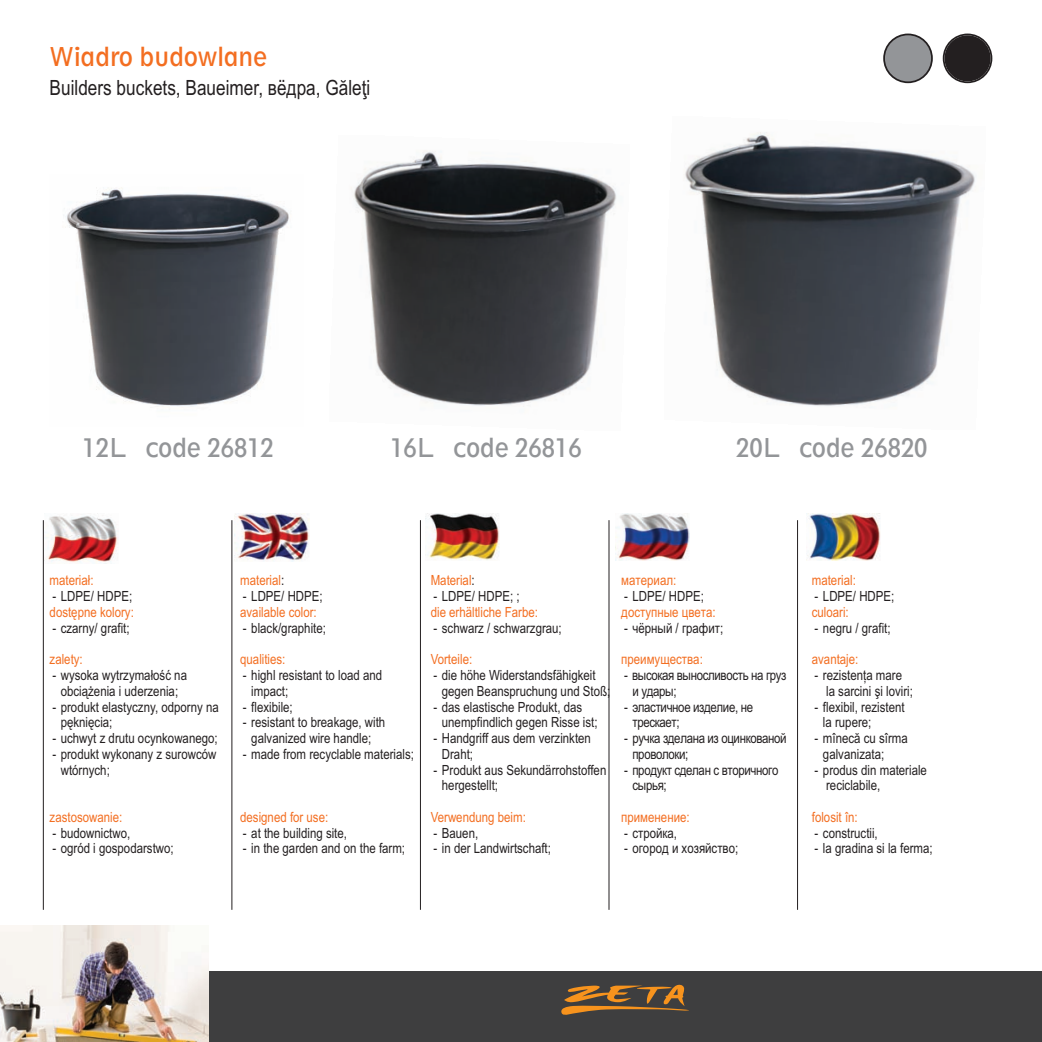
<style>
.page{position:relative;width:1042px;height:1042px;background:#fff}
.page>*{position:absolute;margin:0;border:0;box-sizing:border-box;transform-origin:0 0}
.t1{font:24.5px "Geometr 212 Cn EU";color:#939598}
.t2{font:24.5px "Geometr 212 Cn EU";color:#f36e21}
.t3{font:21px "Arial Narrow";color:#231f20}
.t4{font:14px/15.8px "Arial Narrow";color:#231f20}
.t5{font:14px "Arial Narrow";color:#f36e21}
.t6{font:14px/15.8px "Arial Narrow";letter-spacing:-.025em;color:#231f20}
.s1{color:#231f20}
</style>
<div class="page">
<img style="left:44px;top:516px;width:74px;height:47px">
<img style="left:235px;top:514px;width:74px;height:47px">
<img style="left:425px;top:514px;width:74px;height:46px">
<img style="left:615px;top:514px;width:75px;height:47px">
<img style="left:806px;top:514px;width:74px;height:47px">
<hr style="left:43px;top:520px;width:1px;height:390px;background:#231f20">
<hr style="left:232px;top:520px;width:1px;height:390px;background:#231f20">
<hr style="left:420px;top:520px;width:1px;height:390px;background:#231f20">
<hr style="left:609px;top:520px;width:1px;height:390px;background:#231f20">
<hr style="left:797px;top:520px;width:1px;height:390px;background:#231f20">
<div style="left:0;top:971px;width:1042px;height:71px;background:#3e3e3f"></div>
<img style="left:0;top:925px;width:208px;height:117px">
<img style="left:63px;top:187px;width:226px;height:220px">
<img style="left:351px;top:150px;width:266px;height:257px">
<img style="left:684px;top:132px;width:292px;height:274px">
<svg style="left:883px;top:34px;width:50px;height:49px"></svg>
<svg style="left:943px;top:34px;width:49px;height:49px"></svg>
<svg style="left:561px;top:985px;width:128px;height:30px"></svg>
<h1 class="t2" style="left:50px;top:41px;width:219px">Wiadro budowlane</h1>
<h2 class="t3" style="left:50px;top:75px;width:322px">Builders buckets, Baueimer, вёдрa, Găleţi</h2>
<h1 class="t1" style="left:83px;top:431px;width:193px">12L code 26812</h1>
<h1 class="t1" style="left:390px;top:431px;width:193px">16L code 26816</h1>
<h1 class="t1" style="left:736px;top:431px;width:193px">20L code 26820</h1>
<p class="t5" style="left:50px;top:572px;width:46px">materiał:</p>
<p class="t4" style="left:52px;top:588px;width:81px">- LDPE/ HDPE;</p>
<p class="t5" style="left:50px;top:604px;width:86px">dostępne kolory:</p>
<p class="t4" style="left:52px;top:620px;width:79px">- czarny/ grafit;</p>
<p class="t5" style="left:50px;top:651px;width:35px">zalety:</p>
<p class="t4" style="left:52px;top:667px;width:136px;text-align:center">- wysoka wytrzymałość na obciążenia i uderzenia;</p>
<p class="t4" style="left:61px;top:699px;width:160px;text-indent:-8px">- produkt elastyczny, odporny na pęknięcia;</p>
<p class="t4" style="left:52px;top:730px;width:167px">- uchwyt z drutu ocynkowanego;</p>
<p class="t4" style="left:61px;top:746px;width:157px;text-indent:-8px">- produkt wykonany z surowców wtórnych;</p>
<p class="t5" style="left:50px;top:809px;width:74px">zastosowanie:</p>
<p class="t4" style="left:52px;top:825px;width:79px">- budownictwo,</p>
<p class="t4" style="left:52px;top:840px;width:123px">- ogród i gospodarstwo;</p>
<p class="t5" style="left:240px;top:572px;width:46px">material<span class="s1">:</span></p>
<p class="t4" style="left:243px;top:588px;width:81px">- LDPE/ HDPE;</p>
<p class="t5" style="left:240px;top:604px;width:78px">available color:</p>
<p class="t4" style="left:243px;top:620px;width:84px">- black/graphite;</p>
<p class="t5" style="left:240px;top:651px;width:47px">qualities:</p>
<p class="t4" style="left:251px;top:667px;width:132px;text-indent:-8px">- highl resistant to load and impact;</p>
<p class="t4" style="left:243px;top:699px;width:51px">- flexibile;</p>
<p class="t4" style="left:243px;top:714px;width:144px;text-align:center">- resistant to breakage, with galvanized wire handle;</p>
<p class="t4" style="left:243px;top:746px;width:173px">- made from recyclable materials;</p>
<p class="t5" style="left:240px;top:809px;width:90px">designed for use:</p>
<p class="t4" style="left:243px;top:825px;width:106px">- at the building site,</p>
<p class="t4" style="left:243px;top:840px;width:164px">- in the garden and on the farm;</p>
<p class="t5" style="left:431px;top:572px;width:46px">Material<span class="s1">:</span></p>
<p class="t4" style="left:433px;top:588px;width:88px">- LDPE/ HDPE; ;</p>
<p class="t5" style="left:431px;top:604px;width:109px">die erhältliche Farbe:</p>
<p class="t4" style="left:433px;top:620px;width:130px">- schwarz / schwarzgrau;</p>
<p class="t5" style="left:431px;top:651px;width:43px">Vorteile:</p>
<p class="t4" style="left:442px;top:667px;width:170px;text-indent:-8px">- die höhe Widerstandsfähigkeit gegen Beanspruchung und Stoß;</p>
<p class="t4" style="left:442px;top:699px;width:157px;text-indent:-8px">- das elastische Produkt, das unempfindlich gegen Risse ist;</p>
<p class="t4" style="left:442px;top:730px;width:151px;text-indent:-8px">- Handgriff aus dem verzinkten<br>Draht;</p>
<p class="t4" style="left:442px;top:762px;width:166px;text-indent:-8px">- Produkt aus Sekundärrohstoffen hergestellt;</p>
<p class="t5" style="left:431px;top:809px;width:97px">Verwendung beim:</p>
<p class="t4" style="left:433px;top:825px;width:46px">- Bauen,</p>
<p class="t4" style="left:433px;top:840px;width:119px">- in der Landwirtschaft;</p>
<p class="t5" style="left:621px;top:572px;width:56px">материал:</p>
<p class="t4" style="left:624px;top:588px;width:81px">- LDPE/ HDPE;</p>
<p class="t5" style="left:621px;top:604px;width:96px">доступные цвета:</p>
<p class="t4" style="left:624px;top:620px;width:101px">- чёрный / графит;</p>
<p class="t5" style="left:621px;top:651px;width:83px">преимущества:</p>
<p class="t6" style="left:632px;top:667px;width:156px;text-indent:-8px">- высокая выносливость на груз и удары;</p>
<p class="t6" style="left:632px;top:699px;width:122px;text-indent:-8px">- эластичное изделие, не трескает;</p>
<p class="t6" style="left:632px;top:730px;width:156px;text-indent:-8px">- ручка зделана из оцинкованой проволоки;</p>
<p class="t6" style="left:632px;top:762px;width:147px;text-indent:-8px">- продукт сделан с вторичного сырья;</p>
<p class="t5" style="left:621px;top:809px;width:70px">применение:</p>
<p class="t4" style="left:624px;top:825px;width:55px">- стройка,</p>
<p class="t4" style="left:624px;top:840px;width:116px">- огород и хозяйство;</p>
<p class="t5" style="left:812px;top:572px;width:46px">material:</p>
<p class="t4" style="left:814px;top:588px;width:81px">- LDPE/ HDPE;</p>
<p class="t5" style="left:812px;top:604px;width:39px">culoari:</p>
<p class="t4" style="left:814px;top:620px;width:77px">- negru / grafit;</p>
<p class="t5" style="left:812px;top:651px;width:48px">avantaje:</p>
<p class="t4" style="left:826px;top:667px;width:88px;text-indent:-12px">- rezistența mare la sarcini şi loviri;</p>
<p class="t4" style="left:823px;top:699px;width:83px;text-indent:-8px">- flexibil, rezistent la rupere;</p>
<p class="t4" style="left:823px;top:730px;width:86px;text-indent:-8px">- mînecă cu sîrma galvanizata;</p>
<p class="t4" style="left:826px;top:762px;width:102px;text-indent:-12px">- produs din materiale reciclabile,</p>
<p class="t5" style="left:812px;top:809px;width:47px">folosit în:</p>
<p class="t4" style="left:814px;top:825px;width:65px">- constructii,</p>
<p class="t4" style="left:814px;top:840px;width:120px">- la gradina si la ferma;</p>
</div>
